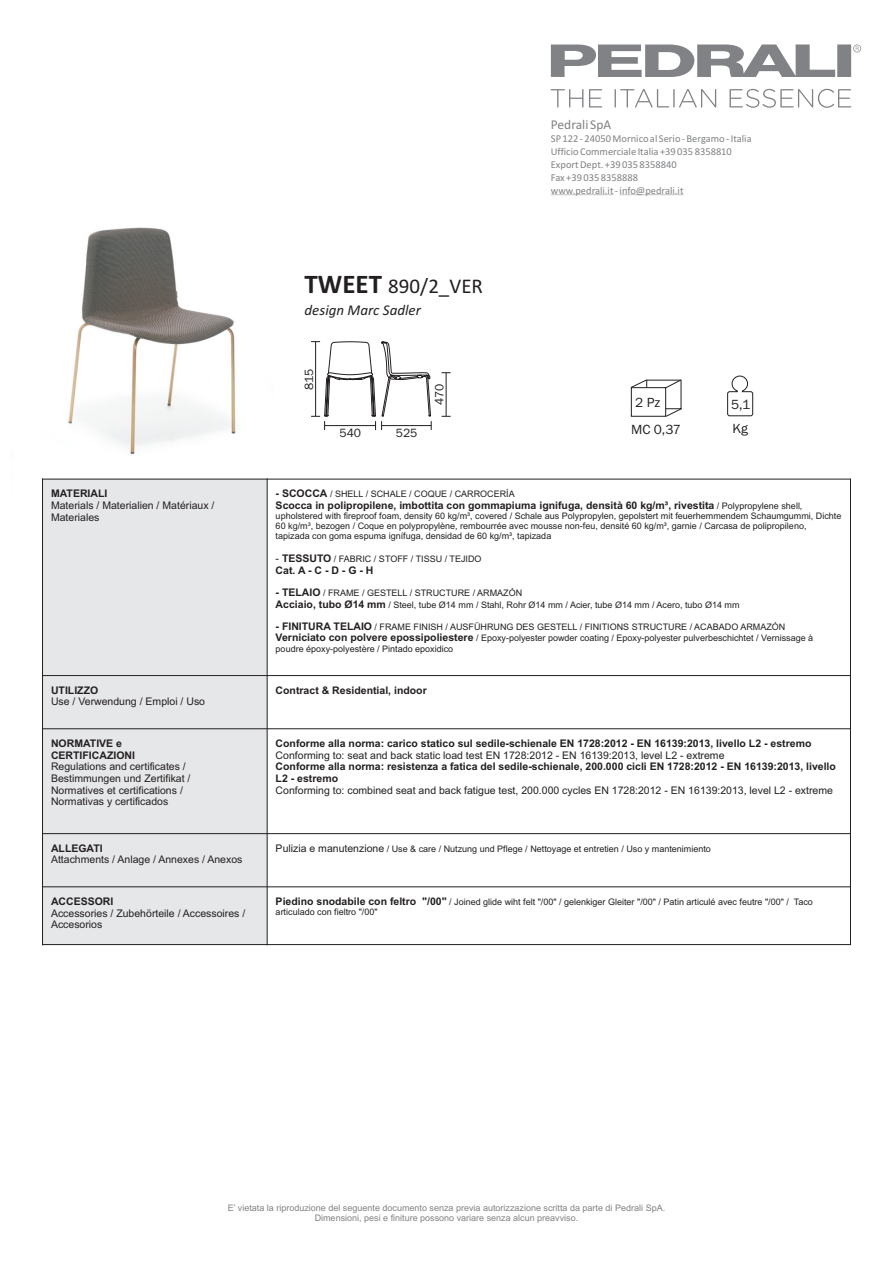
<style>
.page{position:relative;width:893px;height:1263px;background:#fff}
.page>*{position:absolute;margin:0;border:0;box-sizing:border-box;transform-origin:0 0}
.t1{font:21px "Calibri";color:#231f20}
.t2{font:italic 15px "Calibri";color:#231f20}
.t3{font:13.8px "Franklin Gothic";color:#231f20}
.t4{font:13.65px "Franklin Gothic";color:#231f20}
.t5{font:13.5px "Calibri";color:#808285}
.t6{font:12.3px "Franklin Gothic";color:#231f20}
.t7{font:700 10.5px/11.7px "Arial";color:#231f20}
.t8{font:10.5px/11.7px "Arial";color:#231f20}
.t9{font:10.5px/12.8px "Calibri";color:#808285}
.t10{font:9px/10.1px "Arial";color:#231f20}
.t11{font:9px/10.1px "Arial";color:#808285;text-align:center}
.s1{font-weight:700;font-size:27px}
.s2{font-weight:700}
.s3{font-weight:700;font-size:10.5px}
.s4{font-weight:400;font-size:9px}
.s5{font-size:10.5px}
.s6{font-weight:400}
</style>
<div class="page">
<img style="left:42px;top:227px;width:232px;height:252px">
<div style="left:43px;top:479px;width:224px;height:196px;background:#e6e7e9"></div>
<div style="left:43px;top:675px;width:224px;height:54px;background:#e6e7e9"></div>
<div style="left:43px;top:729px;width:224px;height:105px;background:#e6e7e9"></div>
<div style="left:43px;top:834px;width:224px;height:53px;background:#e6e7e9"></div>
<div style="left:43px;top:887px;width:224px;height:57px;background:#e6e7e9"></div>
<hr style="left:42px;top:479px;width:1px;height:466px;background:#231f20">
<hr style="left:267px;top:479px;width:1px;height:466px;background:#231f20">
<hr style="left:850px;top:479px;width:1px;height:466px;background:#231f20">
<hr style="left:42px;top:944px;width:809px;height:1px;background:#231f20">
<hr style="left:42px;top:886px;width:809px;height:1px;background:#231f20">
<hr style="left:42px;top:833px;width:809px;height:1px;background:#231f20">
<hr style="left:42px;top:728px;width:809px;height:1px;background:#231f20">
<hr style="left:42px;top:675px;width:809px;height:1px;background:#231f20">
<hr style="left:42px;top:479px;width:809px;height:1px;background:#231f20">
<svg style="left:727px;top:375px;width:26px;height:42px"></svg>
<svg style="left:630px;top:379px;width:52px;height:38px"></svg>
<hr style="left:551px;top:195px;width:62px;height:1px;background:#808285">
<hr style="left:620px;top:195px;width:63px;height:1px;background:#808285">
<svg style="left:551px;top:44px;width:310px;height:64px"></svg>
<svg style="left:311px;top:341px;width:121px;height:89px"></svg>
<hr style="left:446px;top:373px;width:1px;height:43px;background:#231f20">
<p class="t1" style="left:305px;top:277px;width:180px"><span class="s1">TWEET</span> 890/2_VER</p>
<p class="t2" style="left:305px;top:303px;width:118px">design Marc Sadler</p>
<p class="t6" style="left:304px;top:389px;width:23px;rotate:-90deg">815</p>
<p class="t6" style="left:339px;top:428px;width:23px">540</p>
<p class="t6" style="left:396px;top:428px;width:23px">525</p>
<p class="t6" style="left:435px;top:405px;width:22px;rotate:-90deg">470</p>
<p class="t5" style="left:551px;top:119px;width:62px">Pedrali SpA</p>
<p class="t9" style="left:551px;top:133px;width:202px">SP 122 - 24050 Mornico al Serio - Bergamo - Italia Ufficio Commerciale Italia +39 035 8358810<br>Export Dept. +39 035 8358840<br>Fax +39 035 8358888<br>www.pedrali.it - info@pedrali.it</p>
<p class="t4" style="left:635px;top:397px;width:27px">2 Pz</p>
<p class="t3" style="left:731px;top:400px;width:21px">5,1</p>
<p class="t4" style="left:631px;top:424px;width:51px">MC 0,37</p>
<p class="t4" style="left:732px;top:424px;width:17px">Kg</p>
<p class="t8" style="left:51px;top:488px;width:165px"><span class="s2">MATERIALI<br></span>Materials / Materialien / Matériaux /<br>Materiales</p>
<p class="t10" style="left:276px;top:490px;width:241px"><span class="s3">- SCOCCA</span> / SHELL / SCHALE / COQUE / CARROCERÍA</p>
<p class="t7" style="left:276px;top:500px;width:528px">Scocca in polipropilene, imbottita con gommapiuma ignifuga, densità 60 kg/m³, rivestita <span class="s4">/ Polypropylene shell,</span></p>
<p class="t10" style="left:276px;top:512px;width:567px">upholstered with fireproof foam, density 60 kg/m³, covered / Schale aus Polypropylen, gepolstert mit feuerhemmendem Schaumgummi, Dichte<br>60 kg/m³, bezogen / Coque en polypropylène, rembourrée avec mousse non-feu, densité 60 kg/m³, garnie / Carcasa de polipropileno, tapizada con goma espuma ignífuga, densidad de 60 kg/m³, tapizada</p>
<p class="t10" style="left:276px;top:555px;width:207px"><span class="s5">-</span> <span class="s3">TESSUTO</span> / FABRIC / STOFF / TISSU / TEJIDO</p>
<p class="t7" style="left:276px;top:566px;width:99px">Cat. A - C - D - G - H</p>
<p class="t10" style="left:276px;top:588px;width:465px;line-height:11.7px"><span class="s3">- TELAIO</span> / FRAME / GESTELL / STRUCTURE / ARMAZÓN<br><span class="s3">Acciaio, tubo Ø14 mm</span> / Steel, tube Ø14 mm / Stahl, Rohr Ø14 mm / Acier, tube Ø14 mm / Acero, tubo Ø14 mm</p>
<p class="t10" style="left:276px;top:621px;width:539px;line-height:11.7px"><span class="s3">- FINITURA TELAIO</span> / FRAME FINISH / AUSFÜHRUNG DES GESTELL / FINITIONS STRUCTURE / ACABADO ARMAZÓN<br><span class="s3">Verniciato con polvere epossipoliestere</span> / Epoxy-polyester powder coating / Epoxy-polyester pulverbeschichtet / Vernissage à</p>
<p class="t10" style="left:276px;top:644px;width:179px">poudre époxy-polyestère / Pintado epoxidico</p>
<p class="t8" style="left:51px;top:685px;width:156px"><span class="s2">UTILIZZO<br></span>Use / Verwendung / Emploi / Uso</p>
<p class="t7" style="left:276px;top:685px;width:153px">Contract &amp; Residential, indoor</p>
<p class="t8" style="left:51px;top:738px;width:141px"><span class="s2">NORMATIVE e<br>CERTIFICAZIONI<br></span>Regulations and certificates /<br>Bestimmungen und Zertifikat /<br>Normatives et certifications /<br>Normativas y certificados</p>
<p class="t7" style="left:276px;top:738px;width:562px">Conforme alla norma: carico statico sul sedile-schienale EN 1728:2012 - EN 16139:2013, livello L2 - estremo <span class="s6">Conforming to: seat and back static load test EN 1728:2012 - EN 16139:2013, level L2 - extreme<br></span>Conforme alla norma: resistenza a fatica del sedile-schienale, 200.000 cicli EN 1728:2012 - EN 16139:2013, livello L2 - estremo<br><span class="s6">Conforming to: combined seat and back fatigue test, 200.000 cycles EN 1728:2012 - EN 16139:2013, level L2 - extreme</span></p>
<p class="t8" style="left:51px;top:843px;width:193px"><span class="s2">ALLEGATI<br></span>Attachments / Anlage / Annexes / Anexos</p>
<p class="t10" style="left:276px;top:844px;width:437px"><span class="s5">Pulizia e manutenzione</span> / Use &amp; care / Nutzung und Pflege / Nettoyage et entretien / Uso y mantenimiento</p>
<p class="t8" style="left:51px;top:896px;width:196px"><span class="s2">ACCESSORI<br></span>Accessories / Zubehörteile / Accessoires /<br>Accesorios</p>
<p class="t10" style="left:276px;top:897px;width:539px"><span class="s3">Piedino snodabile con feltro "/00"</span> / Joined glide wiht felt "/00" / gelenkiger Gleiter "/00" / Patin articulé avec feutre "/00" / Taco articulado con fieltro "/00"</p>
<p class="t11" style="left:228px;top:1203px;width:439px">E’ vietata la riproduzione del seguente documento senza previa autorizzazione scritta da parte di Pedrali SpA.<br>Dimensioni, pesi e finiture possono variare senza alcun preavviso.</p>
</div>
